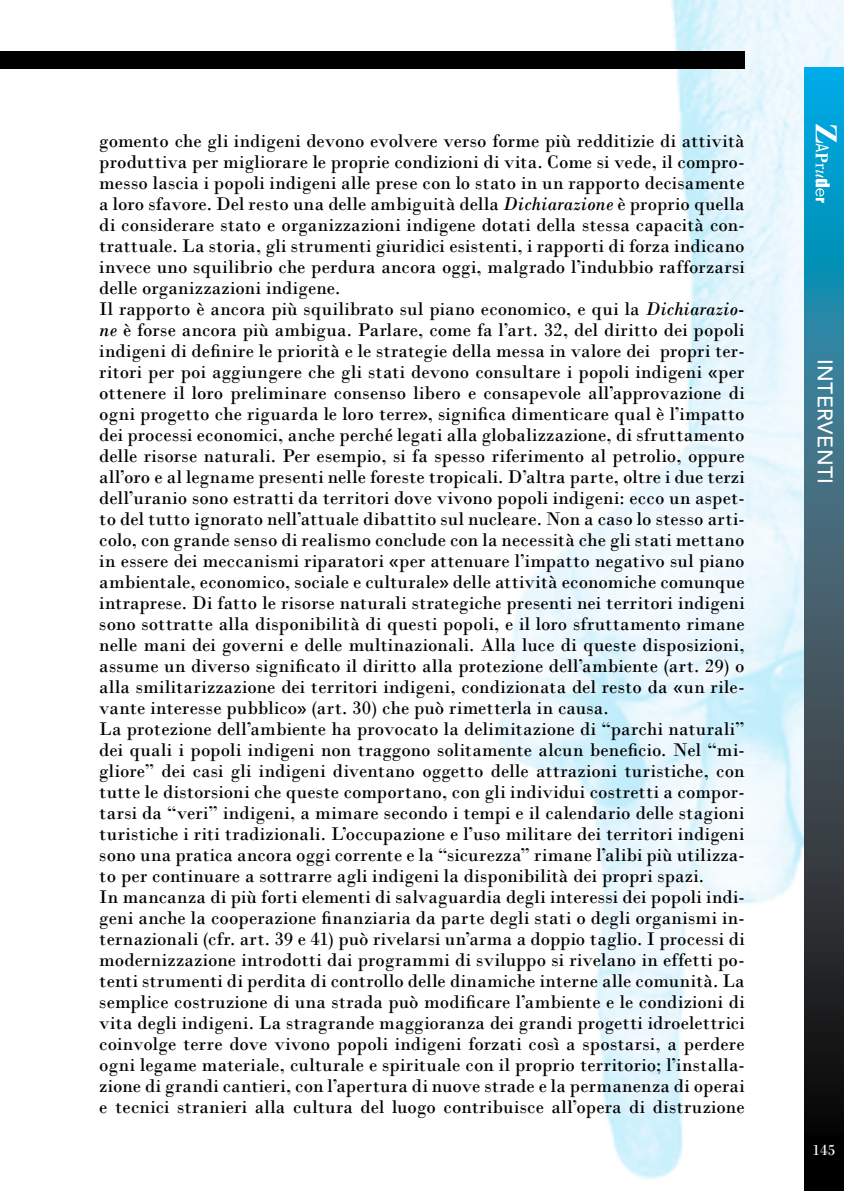
<style>
.page{position:relative;width:844px;height:1191px;background:#fff}
.page>*{position:absolute;margin:0;border:0;box-sizing:border-box;transform-origin:0 0}
.t1{font:500 21px "Avenir";letter-spacing:.025em;color:#fff}
.t2{font:19.25px/21px "Bodoni";letter-spacing:.01em;color:#000}
.t3{font:15.75px "Bodoni";color:#fff}
.s1{font-style:italic}
</style>
<div class="page">
<img style="left:0;top:0;width:843px;height:1179px">
<svg style="left:804px;top:68px;width:39px;height:1123px;background:#2a596a"></svg>
<div style="left:0;top:51px;width:744px;height:17px;background:#000"></div>
<svg style="left:815px;top:124px;width:21px;height:79px"></svg>
<div style="left:804px;top:1135px;width:39px;height:31px;background:#000"></div>
<p class="t2" style="left:99px;top:130px;width:646px">gomento che gli indigeni devono evolvere verso forme più redditizie di attività produttiva per migliorare le proprie condizioni di vita. Come si vede, il compro&shy;messo lascia i popoli indigeni alle prese con lo stato in un rapporto decisamente a loro sfavore. Del resto una delle ambiguità della <span class="s1">Dichiarazione</span> è proprio quella di considerare stato e organizzazioni indigene dotati della stessa capacità con&shy;trattuale. La storia, gli strumenti giuridici esistenti, i rapporti di forza indicano invece uno squilibrio che perdura ancora oggi, malgrado l’indubbio rafforzarsi delle organizzazioni indigene.<br>Il rapporto è ancora più squilibrato sul piano economico, e qui la <span class="s1">Dichiarazio&shy;ne</span> è forse ancora più ambigua. Parlare, come fa l’art. 32, del diritto dei popoli indigeni di definire le priorità e le strategie della messa in valore dei propri ter&shy;ritori per poi aggiungere che gli stati devono consultare i popoli indigeni «per ottenere il loro preliminare consenso libero e consapevole all’approvazione di ogni progetto che riguarda le loro terre», significa dimenticare qual è l’impatto dei processi economici, anche perché legati alla globalizzazione, di sfruttamento delle risorse naturali. Per esempio, si fa spesso riferimento al petrolio, oppure all’oro e al legname presenti nelle foreste tropicali. D’altra parte, oltre i due terzi dell’uranio sono estratti da territori dove vivono popoli indigeni: ecco un aspet&shy;to del tutto ignorato nell’attuale dibattito sul nucleare. Non a caso lo stesso arti&shy;colo, con grande senso di realismo conclude con la necessità che gli stati mettano in essere dei meccanismi riparatori «per attenuare l’impatto negativo sul piano ambientale, economico, sociale e culturale» delle attività economiche comunque intraprese. Di fatto le risorse naturali strategiche presenti nei territori indigeni sono sottratte alla disponibilità di questi popoli, e il loro sfruttamento rimane nelle mani dei governi e delle multinazionali. Alla luce di queste disposizioni, assume un diverso significato il diritto alla protezione dell’ambiente (art. 29) o alla smilitarizzazione dei territori indigeni, condizionata del resto da «un rile&shy;vante interesse pubblico» (art. 30) che può rimetterla in causa.<br>La protezione dell’ambiente ha provocato la delimitazione di “parchi naturali” dei quali i popoli indigeni non traggono solitamente alcun beneficio. Nel “mi&shy;gliore” dei casi gli indigeni diventano oggetto delle attrazioni turistiche, con tutte le distorsioni che queste comportano, con gli individui costretti a compor&shy;tarsi da “veri” indigeni, a mimare secondo i tempi e il calendario delle stagioni turistiche i riti tradizionali. L’occupazione e l’uso militare dei territori indigeni sono una pratica ancora oggi corrente e la “sicurezza” rimane l’alibi più utilizza&shy;to per continuare a sottrarre agli indigeni la disponibilità dei propri spazi.<br>In mancanza di più forti elementi di salvaguardia degli interessi dei popoli indi&shy;geni anche la cooperazione finanziaria da parte degli stati o degli organismi in&shy;ternazionali (cfr. art. 39 e 41) può rivelarsi un’arma a doppio taglio. I processi di modernizzazione introdotti dai programmi di sviluppo si rivelano in effetti po&shy;tenti strumenti di perdita di controllo delle dinamiche interne alle comunità. La semplice costruzione di una strada può modificare l’ambiente e le condizioni di vita degli indigeni. La stragrande maggioranza dei grandi progetti idroelettrici coinvolge terre dove vivono popoli indigeni forzati così a spostarsi, a perdere ogni legame materiale, culturale e spirituale con il proprio territorio; l’installa&shy;zione di grandi cantieri, con l’apertura di nuove strade e la permanenza di operai e tecnici stranieri alla cultura del luogo contribuisce all’opera di distruzione</p>
<p class="t1" style="left:837px;top:358px;width:127px;rotate:90deg">INTERVENTI</p>
<p class="t3" style="left:812px;top:1140px;width:25px">145</p>
</div>
